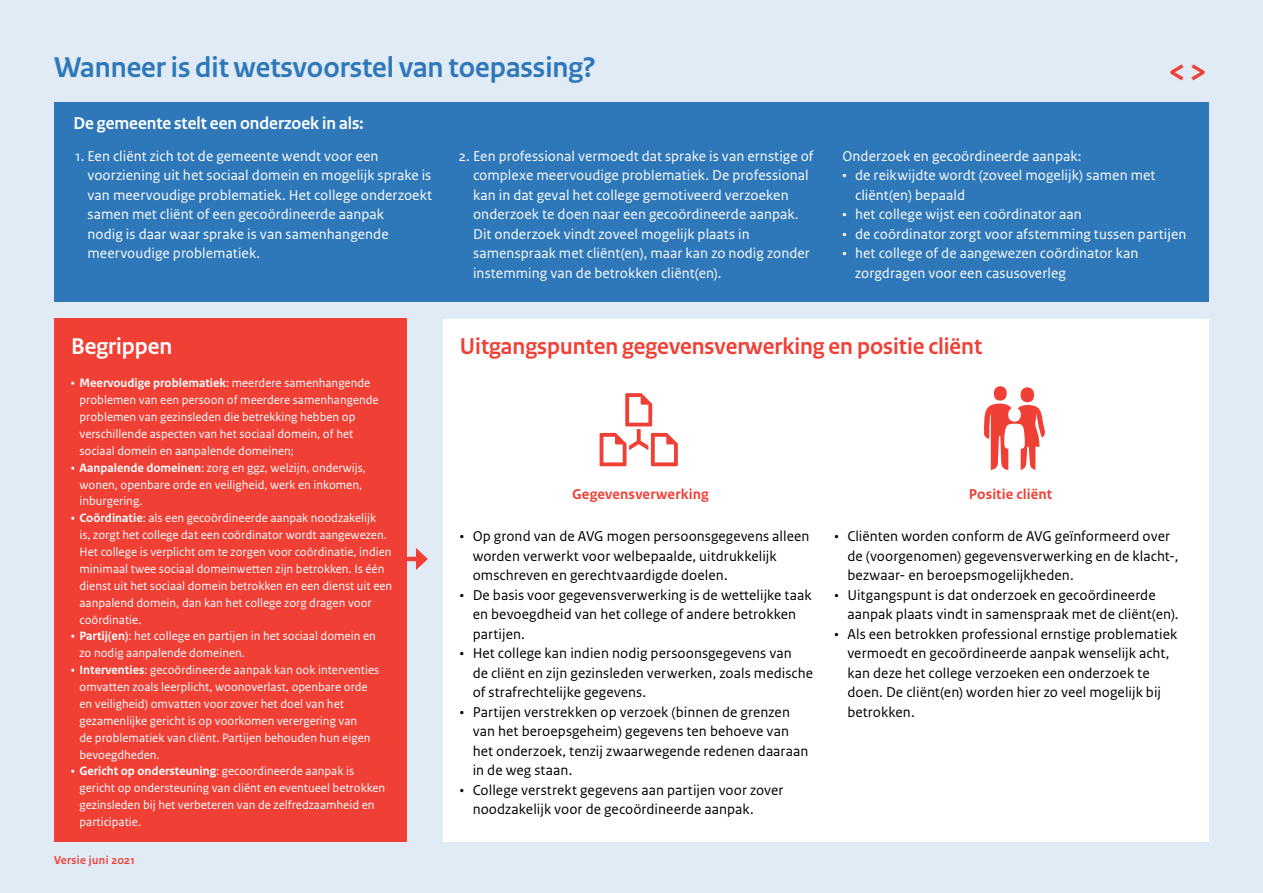
<style>
.page{position:relative;width:1263px;height:893px;background:#e0ebf5}
.page>*{position:absolute;margin:0;border:0;box-sizing:border-box;transform-origin:0 0}
.t1{font:700 30px "Rijksoverheid Sans Heading";color:#2e78ba}
.t2{font:700 24px "Rijksoverheid Sans Heading";color:#f04036}
.t3{font:700 24px "Rijksoverheid Sans Heading";color:#fff}
.t4{font:700 18px "Rijksoverheid Sans Heading";color:#fff}
.t5{font:15px/19.5px "Rijksoverheid Sans Text";letter-spacing:.005em;color:#000}
.t6{font:15px/19.5px "Rijksoverheid Sans Text";letter-spacing:.005em;color:#fff}
.t7{font:700 15px "Rijksoverheid Sans Text";letter-spacing:.01em;color:#f04036}
.t8{font:12.75px/16.8px "Rijksoverheid Sans Text";color:#fff}
.t9{font:700 12px "Rijksoverheid Sans Heading";letter-spacing:.035em;color:#f04036}
.s1{font-weight:700}
</style>
<div class="page">
<div style="left:443px;top:319px;width:765px;height:200px;background:#fff"></div>
<hr style="left:406px;top:557px;width:14px;height:4px;background:#f04036">
<svg style="left:416px;top:548px;width:12px;height:22px"></svg>
<div style="left:54px;top:319px;width:353px;height:523px;background:#f04036"></div>
<div style="left:443px;top:512px;width:765px;height:330px;background:#fff"></div>
<svg style="left:600px;top:393px;width:78px;height:73px"></svg>
<div style="left:1020px;top:387px;width:14px;height:15px;background:#f04036;border-radius:50%"></div>
<div style="left:994px;top:386px;width:13px;height:15px;background:#f04036;border-radius:50%"></div>
<svg style="left:984px;top:404px;width:61px;height:66px"></svg>
<div style="left:54px;top:102px;width:1155px;height:200px;background:#2e78ba"></div>
<p class="t1" style="left:54px;top:50px;width:543px">Wanneer is dit wetsvoorstel van toepassing?</p>
<p class="t4" style="left:73px;top:113px;width:292px">De gemeente stelt een onderzoek in als:</p>
<p class="t6" style="left:87px;top:147px;width:346px;text-indent:-12px">1. Een cliënt zich tot de gemeente wendt voor een voorziening uit het sociaal domein en mogelijk sprake is van meervoudige problematiek. Het college onderzoekt samen met cliënt of een gecoördineerde aanpak<br>nodig is daar waar sprake is van samenhangende meervoudige problematiek.</p>
<p class="t6" style="left:473px;top:147px;width:342px;text-indent:-14px">2. Een professional vermoedt dat sprake is van ernstige of complexe meervoudige problematiek. De professional kan in dat geval het college gemotiveerd verzoeken onderzoek te doen naar een gecoördineerde aanpak.<br>Dit onderzoek vindt zoveel mogelijk plaats in samenspraak met cliënt(en), maar kan zo nodig zonder instemming van de betrokken cliënt(en).</p>
<p class="t6" style="left:842px;top:147px;width:241px">Onderzoek en gecoördineerde aanpak:</p>
<p class="t6" style="left:855px;top:166px;width:302px;text-indent:-13px">• de reikwijdte wordt (zoveel mogelijk) samen met cliënt(en) bepaald</p>
<p class="t6" style="left:842px;top:205px;width:241px">• het college wijst een coördinator aan</p>
<p class="t6" style="left:842px;top:225px;width:346px">• de coördinator zorgt voor afstemming tussen partijen</p>
<p class="t6" style="left:855px;top:244px;width:285px;text-indent:-13px">• het college of de aangewezen coördinator kan zorgdragen voor een casusoverleg</p>
<p class="t3" style="left:71px;top:333px;width:103px">Begrippen</p>
<p class="t8" style="left:80px;top:375px;width:301px;text-indent:-9px"><span class="s1">• Meervoudige problematiek</span>: meerdere samenhangende problemen van een persoon of meerdere samenhangende problemen van gezinsleden die betrekking hebben op verschillende aspecten van het sociaal domein, of het sociaal domein en aanpalende domeinen;</p>
<p class="t8" style="left:80px;top:459px;width:288px;text-indent:-9px"><span class="s1">• Aanpalende domeinen</span>: zorg en ggz, welzijn, onderwijs, wonen, openbare orde en veiligheid, werk en inkomen, inburgering.</p>
<p class="t8" style="left:80px;top:510px;width:314px;text-indent:-9px"><span class="s1">• Coördinatie</span>: als een gecoördineerde aanpak noodzakelijk<br>is, zorgt het college dat een coördinator wordt aangewezen.<br>Het college is verplicht om te zorgen voor coördinatie, indien minimaal twee sociaal domeinwetten zijn betrokken. Is één dienst uit het sociaal domein betrokken en een dienst uit een aanpalend domein, dan kan het college zorg dragen voor coördinatie.</p>
<p class="t8" style="left:80px;top:628px;width:298px;text-indent:-9px"><span class="s1">• Partij(en)</span>: het college en partijen in het sociaal domein en zo nodig aanpalende domeinen.</p>
<p class="t8" style="left:80px;top:662px;width:301px;text-indent:-9px"><span class="s1">• Interventies</span>: gecoördineerde aanpak kan ook interventies omvatten zoals leerplicht, woonoverlast, openbare orde en veiligheid) omvatten voor zover het doel van het gezamenlijke gericht is op voorkomen verergering van<br>de problematiek van cliënt. Partijen behouden hun eigen bevoegdheden.</p>
<p class="t8" style="left:80px;top:763px;width:307px;text-indent:-9px"><span class="s1">• Gericht op ondersteuning</span>: gecoordineerde aanpak is gericht op ondersteuning van cliënt en eventueel betrokken gezinsleden bij het verbeteren van de zelfredzaamheid en participatie.</p>
<p class="t9" style="left:54px;top:853px;width:82px">Versie juni 2021</p>
<p class="t2" style="left:460px;top:333px;width:524px">Uitgangspunten gegevensverwerking en positie cliënt</p>
<p class="t7" style="left:572px;top:486px;width:138px">Gegevensverwerking</p>
<p class="t7" style="left:969px;top:486px;width:85px">Positie cliënt</p>
<p class="t5" style="left:473px;top:527px;width:338px;text-indent:-13px">• Op grond van de AVG mogen persoonsgegevens alleen worden verwerkt voor welbepaalde, uitdrukkelijk omschreven en gerechtvaardigde doelen.</p>
<p class="t5" style="left:473px;top:585px;width:341px;text-indent:-13px">• De basis voor gegevensverwerking is de wettelijke taak en bevoegdheid van het college of andere betrokken partijen.</p>
<p class="t5" style="left:473px;top:644px;width:342px;text-indent:-13px">• Het college kan indien nodig persoonsgegevens van<br>de cliënt en zijn gezinsleden verwerken, zoals medische of strafrechtelijke gegevens.</p>
<p class="t5" style="left:473px;top:702px;width:337px;text-indent:-13px">• Partijen verstrekken op verzoek (binnen de grenzen van het beroepsgeheim) gegevens ten behoeve van het onderzoek, tenzij zwaarwegende redenen daaraan in de weg staan.</p>
<p class="t5" style="left:473px;top:780px;width:312px;text-indent:-13px">• College verstrekt gegevens aan partijen voor zover noodzakelijk voor de gecoördineerde aanpak.</p>
<p class="t5" style="left:847px;top:527px;width:332px;text-indent:-13px">• Cliënten worden conform de AVG geïnformeerd over de (voorgenomen) gegevensverwerking en de klacht-, bezwaar- en beroepsmogelijkheden.</p>
<p class="t5" style="left:847px;top:585px;width:333px;text-indent:-13px">• Uitgangspunt is dat onderzoek en gecoördineerde aanpak plaats vindt in samenspraak met de cliënt(en).</p>
<p class="t5" style="left:847px;top:624px;width:331px;text-indent:-13px">• Als een betrokken professional ernstige problematiek vermoedt en gecoördineerde aanpak wenselijk acht, kan deze het college verzoeken een onderzoek te doen. De cliënt(en) worden hier zo veel mogelijk bij betrokken.</p>
</div>
